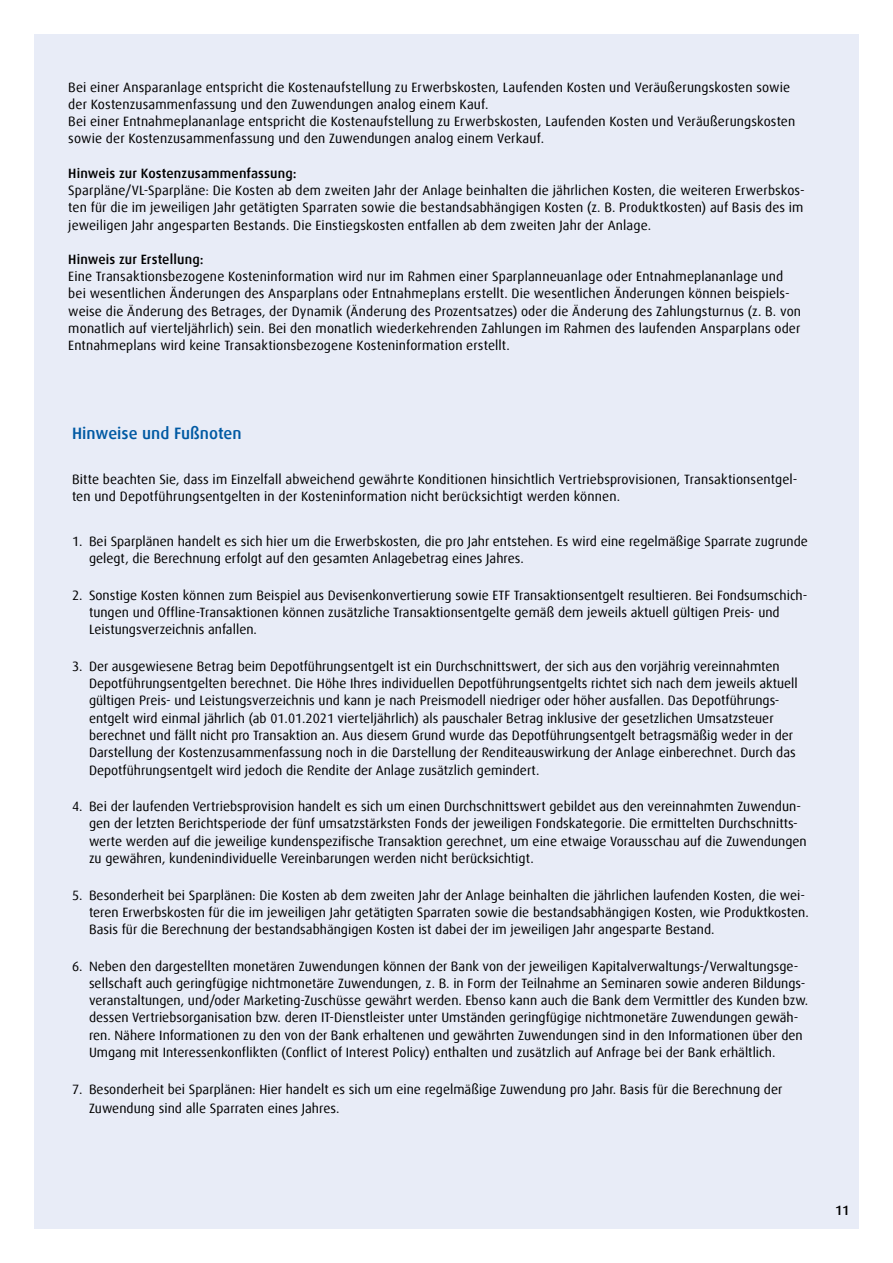
<style>
.page{position:relative;width:893px;height:1263px;background:#fff}
.page>*{position:absolute;margin:0;border:0;box-sizing:border-box;transform-origin:0 0}
.t1{font:500 16.5px "Dax Offc";color:#0059a3}
.t2{font:13.5px/17.2px "Dax Offc";color:#000}
.t3{font:500 13.5px "Dax Offc";letter-spacing:.01em;color:#000}
</style>
<div class="page">
<div style="left:34px;top:34px;width:825px;height:1195px;background:#e8ecf7"></div>
<p class="t2" style="left:68px;top:78px;width:728px">Bei einer Ansparanlage entspricht die Kostenaufstellung zu Erwerbskosten, Laufenden Kosten und Veräußerungskosten sowie der Kostenzusammenfassung und den Zuwendungen analog einem Kauf.<br>Bei einer Entnahmeplananlage entspricht die Kostenaufstellung zu Erwerbskosten, Laufenden Kosten und Veräußerungskosten sowie der Kostenzusammenfassung und den Zuwendungen analog einem Verkauf.</p>
<p class="t3" style="left:68px;top:165px;width:230px">Hinweis zur Kostenzusammenfassung:</p>
<p class="t2" style="left:68px;top:182px;width:738px;text-align:justify">Sparpläne/VL-Sparpläne: Die Kosten ab dem zweiten Jahr der Anlage beinhalten die jährlichen Kosten, die weiteren Erwerbskos&shy;ten für die im jeweiligen Jahr getätigten Sparraten sowie die bestandsabhängigen Kosten (z. B. Produktkosten) auf Basis des im jeweiligen Jahr angesparten Bestands. Die Einstiegskosten entfallen ab dem zweiten Jahr der Anlage.</p>
<p class="t3" style="left:68px;top:251px;width:137px">Hinweis zur Erstellung:</p>
<p class="t2" style="left:68px;top:268px;width:734px">Eine Transaktionsbezogene Kosteninformation wird nur im Rahmen einer Sparplanneuanlage oder Entnahmeplananlage und bei wesentlichen Änderungen des Ansparplans oder Entnahmeplans erstellt. Die wesentlichen Änderungen können beispiels&shy;weise die Änderung des Betrages, der Dynamik (Änderung des Prozentsatzes) oder die Änderung des Zahlungsturnus (z. B. von monatlich auf vierteljährlich) sein. Bei den monatlich wiederkehrenden Zahlungen im Rahmen des laufenden Ansparplans oder Entnahmeplans wird keine Transaktionsbezogene Kosteninformation erstellt.</p>
<p class="t1" style="left:72px;top:423px;width:171px">Hinweise und Fußnoten</p>
<p class="t2" style="left:72px;top:471px;width:727px">Bitte beachten Sie, dass im Einzelfall abweichend gewährte Konditionen hinsichtlich Vertriebsprovisionen, Transaktionsentgel&shy;ten und Depotführungsentgelten in der Kosteninformation nicht berücksichtigt werden können.</p>
<p class="t2" style="left:89px;top:533px;width:720px;text-indent:-17px">1. Bei Sparplänen handelt es sich hier um die Erwerbskosten, die pro Jahr entstehen. Es wird eine regelmäßige Sparrate zugrunde gelegt, die Berechnung erfolgt auf den gesamten Anlagebetrag eines Jahres.</p>
<p class="t2" style="left:89px;top:587px;width:720px;text-indent:-17px">2. Sonstige Kosten können zum Beispiel aus Devisenkonvertierung sowie ETF Transaktionsentgelt resultieren. Bei Fondsumschich&shy;tungen und Offline-Transaktionen können zusätzliche Transaktionsentgelte gemäß dem jeweils aktuell gültigen Preis- und<br>Leistungsverzeichnis anfallen.</p>
<p class="t2" style="left:89px;top:658px;width:710px;text-indent:-17px">3. Der ausgewiesene Betrag beim Depotführungsentgelt ist ein Durchschnittswert, der sich aus den vorjährig vereinnahmten Depotführungsentgelten berechnet. Die Höhe Ihres individuellen Depotführungsentgelts richtet sich nach dem jeweils aktuell gültigen Preis- und Leistungsverzeichnis und kann je nach Preismodell niedriger oder höher ausfallen. Das Depotführungs&shy;entgelt wird einmal jährlich (ab 01.01.2021 vierteljährlich) als pauschaler Betrag inklusive der gesetzlichen Umsatzsteuer berechnet und fällt nicht pro Transaktion an. Aus diesem Grund wurde das Depotführungsentgelt betragsmäßig weder in der Darstellung der Kostenzusammenfassung noch in die Darstellung der Renditeauswirkung der Anlage einberechnet. Durch das Depotführungsentgelt wird jedoch die Rendite der Anlage zusätzlich gemindert.</p>
<p class="t2" style="left:89px;top:798px;width:719px;text-indent:-17px">4. Bei der laufenden Vertriebsprovision handelt es sich um einen Durchschnittswert gebildet aus den vereinnahmten Zuwendun&shy;gen der letzten Berichtsperiode der fünf umsatzstärksten Fonds der jeweiligen Fondskategorie. Die ermittelten Durchschnitts&shy;werte werden auf die jeweilige kundenspezifische Transaktion gerechnet, um eine etwaige Vorausschau auf die Zuwendungen zu gewähren, kundenindividuelle Vereinbarungen werden nicht berücksichtigt.</p>
<p class="t2" style="left:89px;top:886px;width:721px;text-indent:-17px">5. Besonderheit bei Sparplänen: Die Kosten ab dem zweiten Jahr der Anlage beinhalten die jährlichen laufenden Kosten, die wei&shy;teren Erwerbskosten für die im jeweiligen Jahr getätigten Sparraten sowie die bestandsabhängigen Kosten, wie Produktkosten.<br>Basis für die Berechnung der bestandsabhängigen Kosten ist dabei der im jeweiligen Jahr angesparte Bestand.</p>
<p class="t2" style="left:89px;top:957px;width:721px;text-indent:-17px">6. Neben den dargestellten monetären Zuwendungen können der Bank von der jeweiligen Kapitalverwaltungs-/Verwaltungsge&shy;sellschaft auch geringfügige nichtmonetäre Zuwendungen, z. B. in Form der Teilnahme an Seminaren sowie anderen Bildungs&shy;veranstaltungen, und/oder Marketing-Zuschüsse gewährt werden. Ebenso kann auch die Bank dem Vermittler des Kunden bzw. dessen Vertriebsorganisation bzw. deren IT-Dienstleister unter Umständen geringfügige nichtmonetäre Zuwendungen gewäh&shy;ren. Nähere Informationen zu den von der Bank erhaltenen und gewährten Zuwendungen sind in den Informationen über den Umgang mit Interessenkonflikten (Conflict of Interest Policy) enthalten und zusätzlich auf Anfrage bei der Bank erhältlich.</p>
<p class="t2" style="left:89px;top:1079px;width:695px;line-height:19.5px;text-indent:-17px">7. Besonderheit bei Sparplänen: Hier handelt es sich um eine regelmäßige Zuwendung pro Jahr. Basis für die Berechnung der<br>Zuwendung sind alle Sparraten eines Jahres.</p>
<p class="t3" style="left:835px;top:1202px;width:16px">11</p>
</div>
